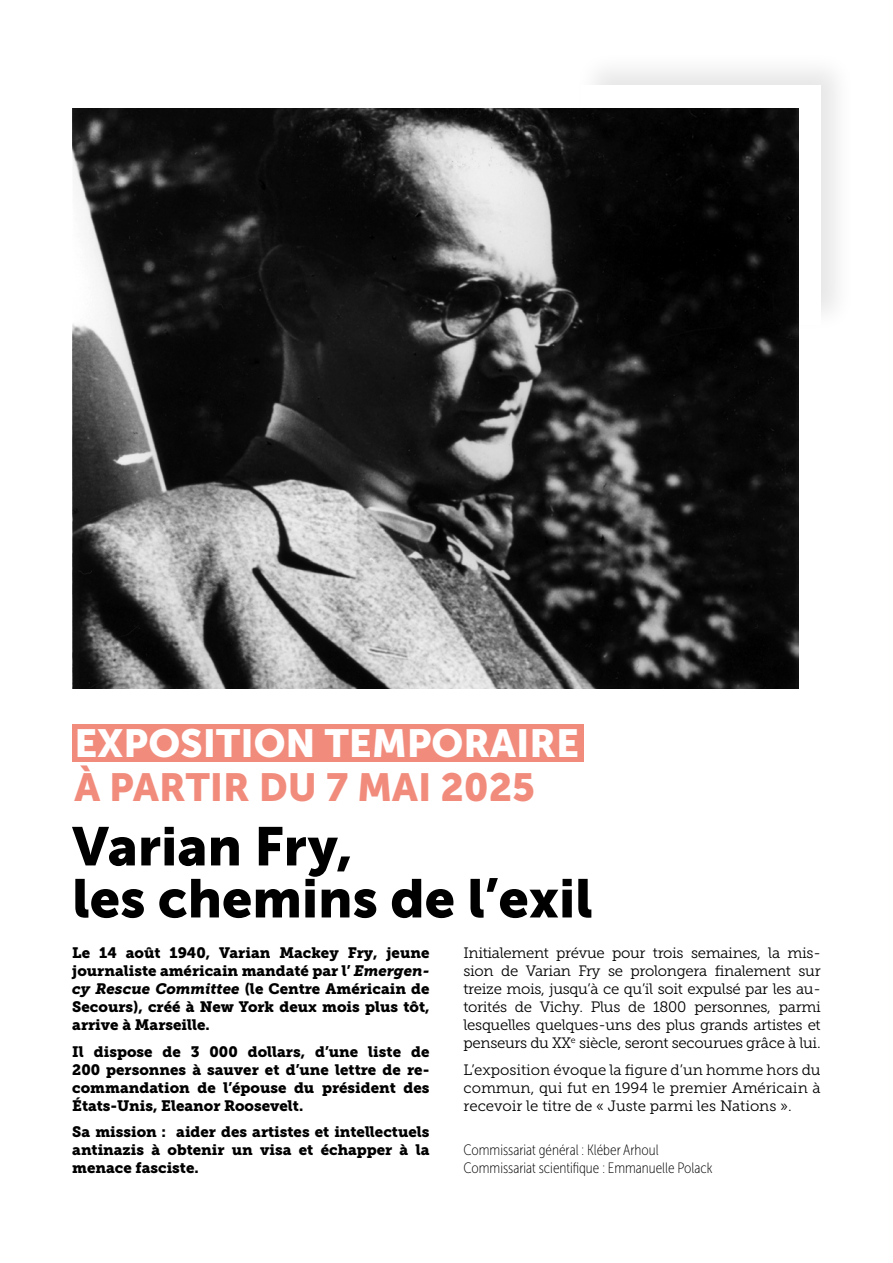
<style>
.page{position:relative;width:893px;height:1263px;background:#fff}
.page>*{position:absolute;margin:0;border:0;box-sizing:border-box;transform-origin:0 0}
.t1{font:54px/52.1px "Museo Sans 900";color:#000}
.t2{font:39px "Museo Sans 900";color:#fff}
.t3{font:39px "Museo Sans 900";color:#f18c7d}
.t4{font:15px/18px "Museo Slab 900";color:#000;text-align:justify}
.t5{font:15px/18px "Museo Slab 300";letter-spacing:-.02em;color:#000;text-align:justify}
.t6{font:15px/18px "Museo Sans Cond 100";color:#000}
.s1{font-style:italic}
</style>
<div class="page">
<div style="left:574px;top:50px;width:283px;height:283px;background:#000;opacity:.1"></div>
<div style="left:581px;top:85px;width:240px;height:240px;background:#fff"></div>
<div style="left:72px;top:724px;width:511px;height:38px;background:#f18c7d"></div>
<img style="left:72px;top:109px;width:726px;height:580px">
<h2 class="t2" style="left:74px;top:721px;width:506px">EXPOSITION TEMPORAIRE</h2>
<h2 class="t3" style="left:74px;top:765px;width:462px">À PARTIR DU 7 MAI 2025</h2>
<h1 class="t1" style="left:72px;top:820px;width:522px">Varian Fry,<br>les chemins de l’exil</h1>
<p class="t4" style="left:72px;top:944px;width:359px">Le 14 août 1940, Varian Mackey Fry, jeune journaliste américain mandaté par l’ <span class="s1">Emergen&shy;cy Rescue Committee</span> (le Centre Américain de Secours), créé à New York deux mois plus tôt, arrive à Marseille.</p>
<p class="t4" style="left:72px;top:1043px;width:359px">Il dispose de 3 000 dollars, d’une liste de 200 personnes à sauver et d’une lettre de re&shy;commandation de l’épouse du président des États-Unis, Eleanor Roosevelt.</p>
<p class="t4" style="left:72px;top:1123px;width:359px">Sa mission : aider des artistes et intellectuels antinazis à obtenir un visa et échapper à la menace fasciste.</p>
<p class="t5" style="left:463px;top:944px;width:359px">Initialement prévue pour trois semaines, la mis&shy;sion de Varian Fry se prolongera finalement sur treize mois, jusqu’à ce qu’il soit expulsé par les au&shy;torités de Vichy. Plus de 1800 personnes, parmi lesquelles quelques-uns des plus grands artistes et penseurs du XX<sup>e</sup> siècle, seront secourues grâce à lui.</p>
<p class="t5" style="left:463px;top:1061px;width:359px">L’exposition évoque la figure d’un homme hors du commun, qui fut en 1994 le premier Américain à recevoir le titre de « Juste parmi les Nations ».</p>
<p class="t6" style="left:463px;top:1141px;width:251px">Commissariat général : Kléber Arhoul<br>Commissariat scientifique : Emmanuelle Polack</p>
</div>
